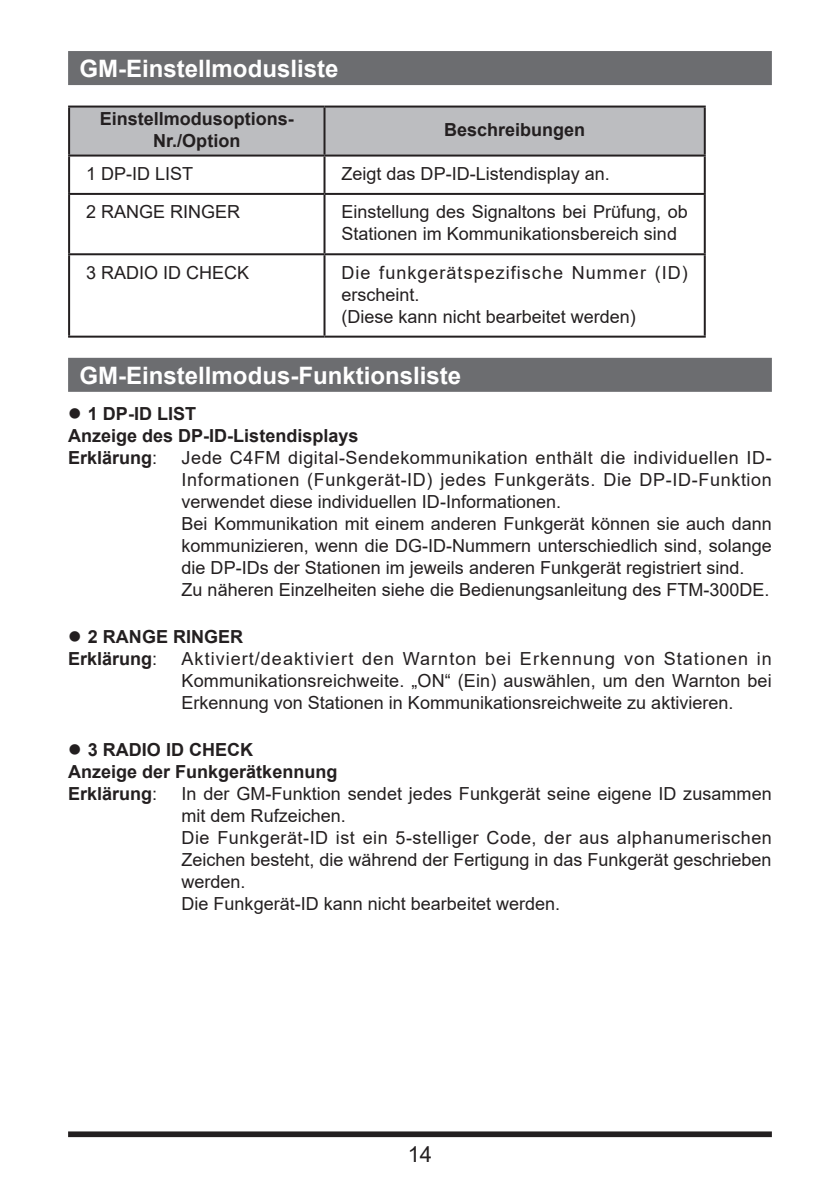
<style>
.page{position:relative;width:840px;height:1191px;background:#fff}
.page>*{position:absolute;margin:0;border:0;box-sizing:border-box;transform-origin:0 0}
.t1{font:700 24px "Arial";color:#fff}
.t2{font:22px "Arial";color:#231f20}
.t3{font:18px/22px "Arial";color:#231f20}
.t4{font:700 18px/22px "Arial";color:#231f20}
.s1{font-weight:400}
</style>
<div class="page">
<div style="left:68px;top:1131px;width:703px;height:6px;background:#231f20"></div>
<div style="left:68px;top:51px;width:703px;height:34px;background:#6c6d70"></div>
<div style="left:68px;top:358px;width:703px;height:34px;background:#6c6d70"></div>
<div style="left:70px;top:108px;width:633px;height:47px;background:#bcbdc0"></div>
<hr style="left:68px;top:106px;width:256px;height:2px;background:#231f20">
<hr style="left:68px;top:108px;width:2px;height:47px;background:#231f20">
<hr style="left:324px;top:106px;width:381px;height:2px;background:#231f20">
<hr style="left:68px;top:157px;width:2px;height:36px;background:#231f20">
<hr style="left:324px;top:155px;width:381px;height:2px;background:#231f20">
<hr style="left:323px;top:157px;width:2px;height:36px;background:#231f20">
<hr style="left:703px;top:157px;width:2px;height:36px;background:#231f20">
<hr style="left:68px;top:195px;width:2px;height:58px;background:#231f20">
<hr style="left:324px;top:193px;width:381px;height:2px;background:#231f20">
<hr style="left:323px;top:195px;width:2px;height:58px;background:#231f20">
<hr style="left:703px;top:195px;width:2px;height:58px;background:#231f20">
<hr style="left:68px;top:255px;width:2px;height:81px;background:#231f20">
<hr style="left:324px;top:253px;width:381px;height:2px;background:#231f20">
<hr style="left:323px;top:255px;width:2px;height:81px;background:#231f20">
<hr style="left:703px;top:255px;width:2px;height:81px;background:#231f20">
<hr style="left:68px;top:336px;width:256px;height:2px;background:#231f20">
<hr style="left:324px;top:336px;width:381px;height:2px;background:#231f20">
<hr style="left:323px;top:108px;width:2px;height:47px;background:#231f20">
<hr style="left:703px;top:108px;width:2px;height:47px;background:#231f20">
<hr style="left:68px;top:155px;width:256px;height:2px;background:#231f20">
<hr style="left:68px;top:193px;width:256px;height:2px;background:#231f20">
<hr style="left:68px;top:253px;width:256px;height:2px;background:#231f20">
<h1 class="t1" style="left:79px;top:52px;width:260px">GM-Einstellmodusliste</h1>
<p class="t4" style="left:100px;top:108px;width:196px;text-align:center">Einstellmodusoptions-<br>Nr./Option</p>
<p class="t4" style="left:444px;top:119px;width:143px">Beschreibungen</p>
<p class="t3" style="left:86px;top:163px;width:109px">1 DP-ID LIST</p>
<p class="t3" style="left:341px;top:163px;width:270px">Zeigt das DP-ID-Listendisplay an.</p>
<p class="t3" style="left:86px;top:201px;width:156px">2 RANGE RINGER</p>
<p class="t3" style="left:341px;top:201px;width:347px">Einstellung des Signaltons bei Prüfung, ob<br>Stationen im Kommunikationsbereich sind</p>
<p class="t3" style="left:86px;top:261px;width:165px">3 RADIO ID CHECK</p>
<p class="t3" style="left:341px;top:261px;width:347px">Die funkgerätspezifische Nummer (ID) erscheint.<br>(Diese kann nicht bearbeitet werden)</p>
<h1 class="t1" style="left:79px;top:358px;width:383px">GM-Einstellmodus-Funktionsliste</h1>
<p class="t4" style="left:68px;top:403px;width:292px;text-indent:20px">1 DP-ID LIST<br>Anzeige des DP-ID-Listendisplays<br>Erklärung<span class="s1">:</span></p>
<p class="t3" style="left:181px;top:446px;width:591px">Jede C4FM digital-Sendekommunikation enthält die individuellen ID-Informationen (Funkgerät-ID) jedes Funkgeräts. Die DP-ID-Funktion verwendet diese individuellen ID-Informationen.<br>Bei Kommunikation mit einem anderen Funkgerät können sie auch dann kommunizieren, wenn die DG-ID-Nummern unterschiedlich sind, solange die DP-IDs der Stationen im jeweils anderen Funkgerät registriert sind.<br>Zu näheren Einzelheiten siehe die Bedienungsanleitung des FTM-300DE.</p>
<p class="t4" style="left:68px;top:626px;width:176px;text-indent:20px">2 RANGE RINGER<br>Erklärung<span class="s1">:</span></p>
<p class="t3" style="left:181px;top:647px;width:591px;text-align:justify">Aktiviert/deaktiviert den Warnton bei Erkennung von Stationen in Kommunikationsreichweite. „ON“ (Ein) auswählen, um den Warnton bei Erkennung von Stationen in Kommunikationsreichweite zu aktivieren.</p>
<p class="t4" style="left:68px;top:738px;width:271px;text-indent:20px">3 RADIO ID CHECK<br>Anzeige der Funkgerätkennung<br>Erklärung<span class="s1">:</span></p>
<p class="t3" style="left:181px;top:782px;width:591px">In der GM-Funktion sendet jedes Funkgerät seine eigene ID zusammen mit dem Rufzeichen.<br>Die Funkgerät-ID ist ein 5-stelliger Code, der aus alphanumerischen Zeichen besteht, die während der Fertigung in das Funkgerät geschrieben werden.<br>Die Funkgerät-ID kann nicht bearbeitet werden.</p>
<p class="t2" style="left:407px;top:1139px;width:26px">14</p>
</div>
